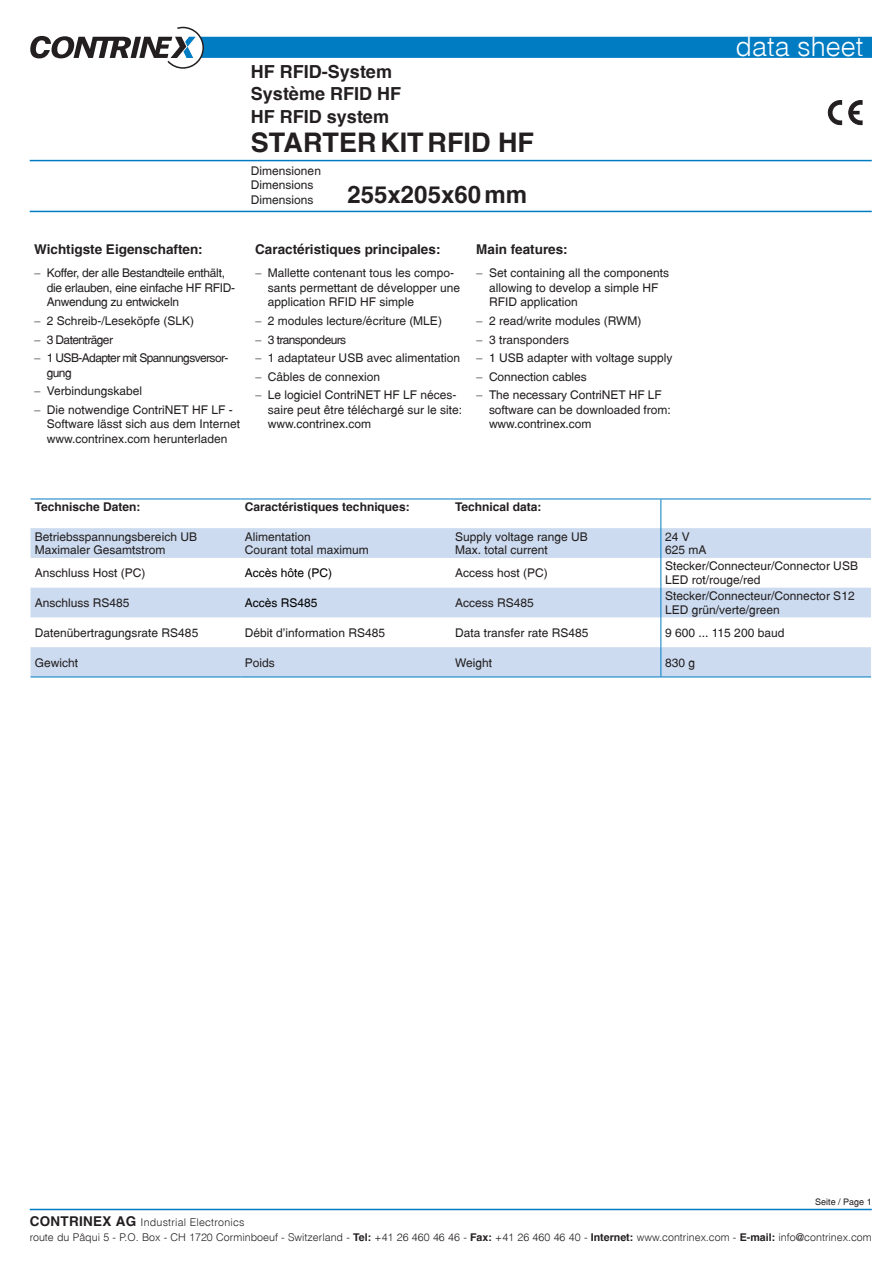
<style>
.page{position:relative;width:893px;height:1263px;background:#fff}
.page>*{position:absolute;margin:0;border:0;box-sizing:border-box;transform-origin:0 0}
.t1{font:700 27px "Switzerland";color:#231f20}
.t2{font:27px "Switzerland Light Plain";color:#fff}
.t3{font:700 24px "Switzerland";color:#231f20}
.Switz12bold{font:700 18px "Switzerland";color:#231f20}
.Switz9bold_D{font:700 13.5px "Switzerland";color:#231f20}
.Switz8indent_F{font:12px/14.4px "Switzerland Plain";color:#231f20}
.Données_techniques{font:12px "Switzerland Plain";color:#231f20}
.Switz8indent_F-2{font:12px/14.4px "Switzerland Plain";letter-spacing:-.025em;color:#231f20}
.Switz8indent_F-3{font:12px/14.4px "Switzerland Plain";letter-spacing:-.05em;color:#231f20}
.Données_techniques-2{font:700 12px "Switzerland";color:#231f20}
.Données_techniques-3{font:12px "Switzerland Plain";color:#000}
.t4{font:10.65px/14.7px "Switzerland Light Plain";color:#231f20}
.t5{font:9px "Switzerland Plain";color:#231f20}
.s1{font-family:"Switzerland";font-weight:700;font-size:13.5px}
.s2{font-family:"Switzerland";font-weight:700}
</style>
<div class="page">
<svg style="left:30px;top:27px;width:842px;height:42px"></svg>
<svg style="left:828px;top:100px;width:14px;height:25px"></svg>
<svg style="left:848px;top:100px;width:14px;height:25px"></svg>
<hr style="left:30px;top:160px;width:842px;height:1px;background:#007cc2">
<hr style="left:30px;top:211px;width:842px;height:1px;background:#007cc2">
<hr style="left:30px;top:1209px;width:842px;height:1px;background:#007cc2">
<svg style="left:31px;top:528px;width:840px;height:149px;fill:#ccdbef"></svg>
<hr style="left:31px;top:499px;width:210px;height:1px;background:#007cc2">
<hr style="left:241px;top:499px;width:210px;height:1px;background:#007cc2">
<hr style="left:661px;top:499px;width:210px;height:1px;background:#007cc2">
<hr style="left:451px;top:499px;width:210px;height:1px;background:#007cc2">
<svg style="left:660px;top:499px;width:1px;height:29px"></svg>
<hr style="left:660px;top:528px;width:1px;height:30px;background:#007cc2">
<hr style="left:660px;top:558px;width:1px;height:30px;background:#007cc2">
<svg style="left:660px;top:588px;width:1px;height:29px"></svg>
<hr style="left:660px;top:617px;width:1px;height:30px;background:#007cc2">
<hr style="left:660px;top:647px;width:1px;height:30px;background:#007cc2">
<hr style="left:31px;top:677px;width:210px;height:1px;background:#007cc2">
<hr style="left:241px;top:677px;width:210px;height:1px;background:#007cc2">
<hr style="left:451px;top:677px;width:210px;height:1px;background:#007cc2">
<hr style="left:661px;top:677px;width:210px;height:1px;background:#007cc2">
<p class="Switz12bold" style="left:251px;top:61px;width:143px">HF RFID-System</p>
<p class="Switz12bold" style="left:251px;top:83px;width:152px">Système RFID HF</p>
<p class="Switz12bold" style="left:251px;top:105px;width:140px">HF RFID system</p>
<p class="t1" style="left:251px;top:126px;width:285px">STARTER KIT RFID HF</p>
<p class="Switz8indent_F" style="left:251px;top:163px;width:72px">Dimensionen<br>Dimensions<br>Dimensions</p>
<p class="t3" style="left:347px;top:180px;width:181px">255x205x60 mm</p>
<p class="Switz9bold_D" style="left:34px;top:241px;width:170px">Wichtigste Eigenschaften:</p>
<p class="Switz8indent_F-2" style="left:47px;top:266px;width:190px;text-indent:-13px">− Koffer, der alle Bestandteile enthält, die erlauben, eine einfache HF RFID-<br>Anwendung zu entwickeln</p>
<p class="Switz8indent_F" style="left:34px;top:313px;width:162px">− 2 Schreib-/Leseköpfe (SLK)</p>
<p class="Switz8indent_F-3" style="left:34px;top:332px;width:80px">− 3 Datenträger</p>
<p class="Switz8indent_F-3" style="left:47px;top:351px;width:183px;text-indent:-13px">− 1 USB-Adapter mit Spannungsversor&shy;gung</p>
<p class="Switz8indent_F" style="left:34px;top:384px;width:110px">− Verbindungskabel</p>
<p class="Switz8indent_F" style="left:47px;top:402px;width:195px;text-indent:-13px">− Die notwendige ContriNET HF LF -<br>Software lässt sich aus dem Internet www.contrinex.com herunterladen</p>
<p class="Switz9bold_D" style="left:255px;top:241px;width:187px">Caractéristiques principales:</p>
<p class="Switz8indent_F" style="left:268px;top:266px;width:194px;text-indent:-13px">− Mallette contenant tous les compo&shy;sants permettant de développer une application RFID HF simple</p>
<p class="Switz8indent_F" style="left:255px;top:313px;width:188px">− 2 modules lecture/écriture (MLE)</p>
<p class="Switz8indent_F-3" style="left:255px;top:332px;width:93px">− 3 transpondeurs</p>
<p class="Switz8indent_F" style="left:255px;top:351px;width:206px">− 1 adaptateur USB avec alimentation</p>
<p class="Switz8indent_F" style="left:255px;top:369px;width:126px">− Câbles de connexion</p>
<p class="Switz8indent_F" style="left:268px;top:388px;width:196px;text-indent:-13px">− Le logiciel ContriNET HF LF néces&shy;saire peut être téléchargé sur le site: www.contrinex.com</p>
<p class="Switz9bold_D" style="left:476px;top:241px;width:93px">Main features:</p>
<p class="Switz8indent_F" style="left:489px;top:266px;width:182px;text-indent:-13px">− Set containing all the components allowing to develop a simple HF<br>RFID application</p>
<p class="Switz8indent_F" style="left:476px;top:313px;width:167px">− 2 read/write modules (RWM)</p>
<p class="Switz8indent_F" style="left:476px;top:332px;width:94px">− 3 transponders</p>
<p class="Switz8indent_F" style="left:476px;top:351px;width:198px">− 1 USB adapter with voltage supply</p>
<p class="Switz8indent_F" style="left:476px;top:369px;width:112px">− Connection cables</p>
<p class="Switz8indent_F" style="left:489px;top:388px;width:183px;text-indent:-13px">− The necessary ContriNET HF LF software can be downloaded from: www.contrinex.com</p>
<p class="Données_techniques-2" style="left:35px;top:500px;width:107px">Technische Daten:</p>
<p class="Données_techniques-2" style="left:245px;top:500px;width:166px">Caractéristiques techniques:</p>
<p class="Données_techniques-2" style="left:455px;top:500px;width:88px">Technical data:</p>
<p class="Données_techniques" style="left:35px;top:529px;width:164px">Betriebsspannungsbereich UB</p>
<p class="Données_techniques" style="left:35px;top:543px;width:132px">Maximaler Gesamtstrom</p>
<p class="Données_techniques" style="left:455px;top:529px;width:134px">Supply voltage range UB</p>
<p class="Données_techniques" style="left:455px;top:543px;width:94px">Max. total current</p>
<p class="Données_techniques" style="left:245px;top:529px;width:68px">Alimentation</p>
<p class="Données_techniques" style="left:245px;top:543px;width:126px">Courant total maximum</p>
<p class="Données_techniques" style="left:665px;top:529px;width:26px">24 V</p>
<p class="Données_techniques" style="left:665px;top:543px;width:43px">625 mA</p>
<h1 class="t2" style="left:736px;top:30px;width:129px">data sheet</h1>
<p class="Données_techniques" style="left:35px;top:566px;width:112px">Anschluss Host (PC)</p>
<p class="Données_techniques-3" style="left:245px;top:566px;width:89px">Accès hôte (PC)</p>
<p class="Données_techniques" style="left:455px;top:566px;width:94px">Access host (PC)</p>
<p class="Données_techniques" style="left:35px;top:596px;width:96px">Anschluss RS485</p>
<p class="Données_techniques-3" style="left:245px;top:596px;width:74px">Accès RS485</p>
<p class="Données_techniques" style="left:455px;top:596px;width:80px">Access RS485</p>
<p class="Données_techniques" style="left:665px;top:559px;width:194px">Stecker/Connecteur/Connector USB</p>
<p class="Données_techniques" style="left:665px;top:573px;width:97px">LED rot/rouge/red</p>
<p class="Données_techniques" style="left:665px;top:589px;width:191px">Stecker/Connecteur/Connector S12</p>
<p class="Données_techniques" style="left:665px;top:602px;width:116px">LED grün/verte/green</p>
<p class="Données_techniques" style="left:35px;top:625px;width:165px">Datenübertragungsrate RS485</p>
<p class="Données_techniques" style="left:245px;top:625px;width:142px">Débit d'information RS485</p>
<p class="Données_techniques" style="left:455px;top:625px;width:135px">Data transfer rate RS485</p>
<p class="Données_techniques" style="left:665px;top:625px;width:121px">9 600 ... 115 200 baud</p>
<p class="Données_techniques" style="left:35px;top:655px;width:45px">Gewicht</p>
<p class="Données_techniques" style="left:245px;top:655px;width:32px">Poids</p>
<p class="Données_techniques" style="left:455px;top:655px;width:39px">Weight</p>
<p class="Données_techniques" style="left:665px;top:655px;width:32px">830 g</p>
<p class="t5" style="left:815px;top:1196px;width:58px">Seite / Page 1</p>
<p class="t4" style="left:30px;top:1215px;width:843px"><span class="s1">CONTRINEX AG</span> Industrial Electronics<br>route du Pâqui 5 - P.O. Box - CH 1720 Corminboeuf - Switzerland - <span class="s2">Tel:</span> +41 26 460 46 46 - <span class="s2">Fax:</span> +41 26 460 46 40 - <span class="s2">Internet:</span> www.contrinex.com - <span class="s2">E-mail:</span> info@contrinex.com</p>
</div>
